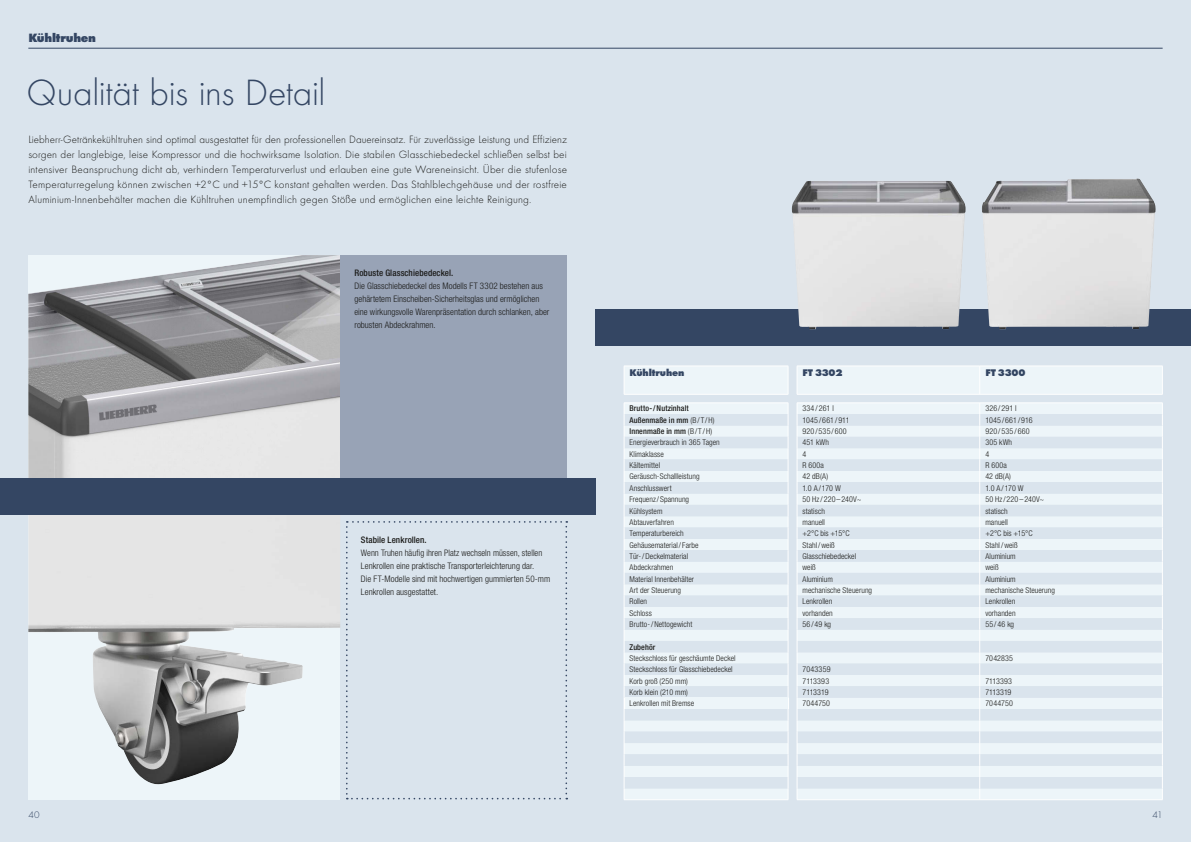
<style>
.page{position:relative;width:1191px;height:842px;background:#dae4ed}
.page>*{position:absolute;margin:0;border:0;box-sizing:border-box;transform-origin:0 0}
.t1{font:300 38px "Futura";letter-spacing:-.01em;color:#344663}
.t2{font:700 expanded 12.5px "Futura";letter-spacing:-.02em;color:#344663}
.t3{font:300 11px/15px "Futura";letter-spacing:.015em;color:#1a1a18;text-align:justify}
.t4{font:700 expanded 10px "Futura";letter-spacing:-.015em;color:#344663}
.t5{font:300 10px "Futura";color:#344663}
.t6{font:300 condensed 9px/13px "Helvetica Neue LTW1 G";color:#1a1a18}
.t7{font:500 condensed 9px "Helvetica Neue LTW1 G";letter-spacing:.01em;color:#1a1a18}
.t8{font:300 condensed 8px/11.3px "Helvetica Neue LTW1 G";letter-spacing:.005em;color:#1a1a18}
.t9{font:500 condensed 8px "Helvetica Neue LTW1 G";letter-spacing:.015em;color:#1a1a18}
.s1{font-weight:500}
</style>
<div class="page">
<svg style="left:346px;top:521px;width:221px;height:278px"></svg>
<img style="left:28px;top:255px;width:312px;height:223px">
<div style="left:28px;top:512px;width:312px;height:287px;background:#edf5f9"></div>
<img style="left:28px;top:515px;width:312px;height:270px">
<div style="left:340px;top:255px;width:227px;height:235px;background:#98a3b6"></div>
<div style="left:0;top:478px;width:595px;height:37px;background:#344663"></div>
<hr style="left:28px;top:48px;width:1134px;height:1px;background:#344663">
<div style="left:595px;top:309px;width:596px;height:37px;background:#344663"></div>
<div style="left:625px;top:367px;width:163px;height:432px;background:#edf5f9"></div>
<div style="left:624px;top:394px;width:164px;height:9px;background:#dae4ed"></div>
<svg style="left:625px;top:414px;width:163px;height:374px"></svg>
<hr style="left:624px;top:366px;width:164px;height:1px;background:#fff">
<svg style="left:624px;top:367px;width:1px;height:27px"></svg>
<svg style="left:788px;top:366px;width:1px;height:28px"></svg>
<hr style="left:624px;top:394px;width:164px;height:1px;background:#fff">
<hr style="left:624px;top:403px;width:164px;height:1px;background:#fff">
<hr style="left:624px;top:799px;width:164px;height:1px;background:#fff">
<div style="left:624px;top:698px;width:164px;height:11px;background:#edf5f9"></div>
<svg style="left:624px;top:404px;width:1px;height:395px"></svg>
<svg style="left:788px;top:403px;width:1px;height:396px"></svg>
<svg style="left:797px;top:366px;width:366px;height:433px"></svg>
<hr style="left:797px;top:394px;width:365px;height:1px;background:#fff">
<hr style="left:797px;top:403px;width:365px;height:1px;background:#fff">
<hr style="left:797px;top:799px;width:365px;height:1px;background:#fff">
<img style="left:792px;top:181px;width:173px;height:148px">
<img style="left:982px;top:179px;width:173px;height:150px">
<h2 class="t2" style="left:28px;top:33px;width:69px">Kü hltruhen</h2>
<h1 class="t1" style="left:27px;top:77px;width:300px">Qualität bis ins Detail</h1>
<p class="t3" style="left:28px;top:132px;width:540px">Liebherr-Getränkekühltruhen sind optimal ausgestattet für den professionellen Dauereinsatz. Für zuverlässige Leistung und Effizienz sorgen der langlebige, leise Kompressor und die hochwirksame Isolation. Die stabilen Glasschiebedeckel schließen selbst bei intensiver Beanspruchung dicht ab, verhindern Temperaturverlust und erlauben eine gute Wareneinsicht. Über die stufenlose Tempe raturregelung können zwischen +2°C und +15°C konstant gehalten werden. Das Stahlblechgehäuse und der rostfreie Aluminium-Innenbehälter machen die Kühltruhen unempfindlich gegen Stöße und ermöglichen eine leichte Reinigung.</p>
<p class="t7" style="left:354px;top:270px;width:100px">Robuste Glasschiebedeckel.</p>
<p class="t6" style="left:354px;top:281px;width:196px">Die Glasschiebedeckel des Modells FT 3302 bestehen aus gehärtetem Einscheiben-Sicherheitsglas und ermöglichen eine wirkungsvolle Warenpräsentation durch schlanken, aber robusten Abdeckrahmen.</p>
<p class="t7" style="left:361px;top:536px;width:67px">Stabile Lenkrollen.</p>
<p class="t6" style="left:361px;top:547px;width:191px">Wenn Truhen häufig ihren Platz wechseln müssen, stellen Lenkrollen eine praktische Transporterleichterung dar.<br>Die FT-Modelle sind mit hochwertigen gummierten 50-mm Lenkrollen ausgestattet.</p>
<p class="t4" style="left:629px;top:369px;width:56px">Kühltruhen</p>
<p class="t8" style="left:629px;top:404px;width:92px"><span class="s1">Brutto- / Nutzinhalt<br>Außenmaße in mm</span> (B / T / H)<br><span class="s1">Innenmaße in mm</span> (B / T / H)<br>Energieverbrauch in 365 Tagen<br>Klimaklasse<br>Kältemittel<br>Geräusch-Schallleistung<br>Anschlusswert<br>Frequenz / Spannung<br>Kühlsystem<br>Abtauverfahren<br>Temperaturbereich<br>Gehäusematerial / Farbe<br>Tür- / Deckelmaterial<br>Abdeckrahmen<br>Material Innenbehälter<br>Art der Steuerung<br>Rollen<br>Schloss<br>Brutto- / Nettogewicht</p>
<p class="t4" style="left:802px;top:369px;width:41px">FT 3302</p>
<p class="t8" style="left:802px;top:404px;width:71px">334 / 261 l<br>1045 / 661 / 911<br>920 / 535 / 600<br>451 kWh<br>4<br>R 600a<br>42 dB(A)<br>1.0 A / 170 W<br>50 Hz / 220 – 240V~ statisch<br>manuell<br>+2°C bis +15°C<br>Stahl / weiß<br>Glasschiebedeckel<br>weiß<br>Aluminium mechanische Steuerung<br>Lenkrollen<br>vorhanden<br>56 / 49 kg</p>
<p class="t9" style="left:629px;top:644px;width:27px">Zubehör</p>
<p class="t8" style="left:629px;top:653px;width:108px">Steckschloss für geschäumte Deckel<br>Steckschloss für Glasschiebedeckel<br>Korb groß (250 mm)<br>Korb klein (210 mm)<br>Lenkrollen mit Bremse</p>
<p class="t8" style="left:802px;top:664px;width:29px">7043359<br>7113393<br>7113319<br>7044750</p>
<p class="t4" style="left:985px;top:369px;width:42px">FT 3300</p>
<p class="t8" style="left:985px;top:404px;width:71px">326 / 291 l<br>1045 / 661 / 916<br>920 / 535 / 660<br>305 kWh<br>4<br>R 600a<br>42 dB(A)<br>1.0 A / 170 W<br>50 Hz / 220 – 240V~ statisch<br>manuell<br>+2°C bis +15°C<br>Stahl / weiß<br>Aluminium<br>weiß<br>Aluminium mechanische Steuerung<br>Lenkrollen<br>vorhanden<br>55 / 46 kg</p>
<p class="t8" style="left:985px;top:653px;width:29px">7042835</p>
<p class="t8" style="left:985px;top:676px;width:29px">7113393<br>7113319<br>7044750</p>
<p class="t5" style="left:28px;top:811px;width:13px">40</p>
<p class="t5" style="left:1152px;top:811px;width:12px">41</p>
</div>
